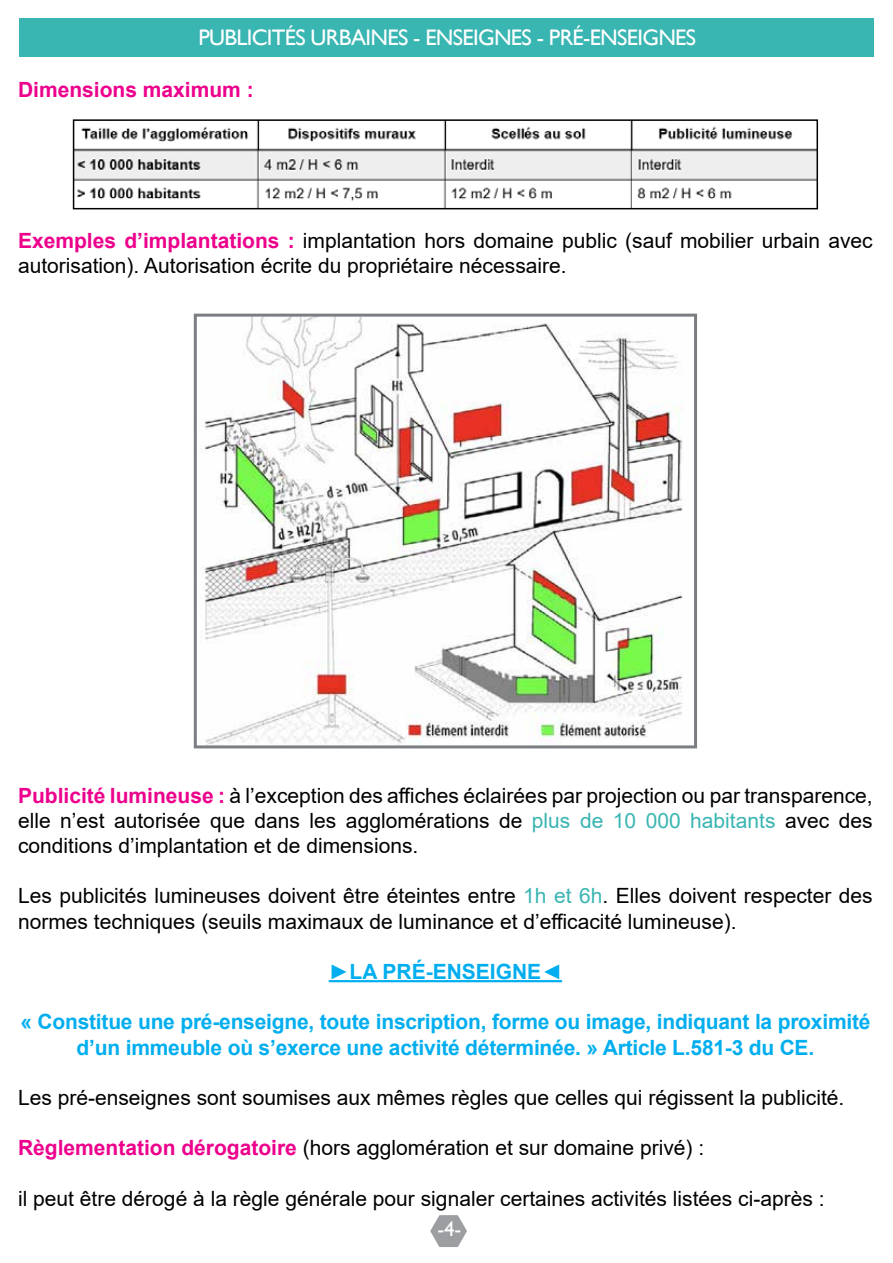
<style>
.page{position:relative;width:893px;height:1263px;background:#fff}
.page>*{position:absolute;margin:0;border:0;box-sizing:border-box;transform-origin:0 0}
.t1{font:22.5px "Gill Sans";letter-spacing:-.03em;color:#fff}
.t2{font:21px/25.2px "Arial";color:#000}
.t3{font:700 21px/25.2px "Arial";letter-spacing:-.01em;color:#00aeef;text-align:center}
.t4{font:700 21px "Arial";color:#ec008c}
.t5{font:21px "Gill Sans";color:#fff}
.s1{font-weight:700;color:#ec008c}
.s2{color:#39b5b2}
</style>
<div class="page">
<svg style="left:430px;top:1215px;width:37px;height:32px"></svg>
<div style="left:19px;top:18px;width:855px;height:38px;background:#39b5b2"></div>
<hr style="left:329px;top:980px;width:233px;height:2px;background:#00aeef">
<img style="left:76px;top:122px;width:739px;height:84px">
<div style="left:73px;top:119px;width:745px;height:90px;border:2px solid #000"></div>
<img style="left:199px;top:318px;width:484px;height:426px">
<div style="left:194px;top:314px;width:503px;height:434px;border:3px solid #7b7e82"></div>
<p class="t1" style="left:198px;top:25px;width:499px">PUBLICITÉS URBAINES - ENSEIGNES - PRÉ-ENSEIGNES</p>
<p class="t4" style="left:18px;top:75px;width:237px">Dimensions maximum :</p>
<p class="t2" style="left:18px;top:228px;width:856px"><span class="s1">Exemples d’implantations :</span> implantation hors domaine public (sauf mobilier urbain avec autorisation). Autorisation écrite du propriétaire nécessaire.</p>
<p class="t2" style="left:18px;top:782px;width:856px;text-align:justify"><span class="s1">Publicité lumineuse :</span> à l’exception des affiches éclairées par projection ou par transparence, elle n’est autorisée que dans les agglomérations de <span class="s2">plus de 10 000 habitants</span> avec des conditions d’implantation et de dimensions.</p>
<p class="t2" style="left:18px;top:883px;width:856px">Les publicités lumineuses doivent être éteintes entre <span class="s2">1h et 6h</span>. Elles doivent respecter des normes techniques (seuils maximaux de luminance et d’efficacité lumineuse).</p>
<p class="t3" style="left:329px;top:959px;width:235px">►LA PRÉ-ENSEIGNE◄</p>
<p class="t3" style="left:20px;top:1009px;width:852px">« Constitue une pré-enseigne, toute inscription, forme ou image, indiquant la proximité d’un immeuble où s’exerce une activité déterminée. » Article L.581-3 du CE.</p>
<p class="t2" style="left:18px;top:1085px;width:828px">Les pré-enseignes sont soumises aux mêmes règles que celles qui régissent la publicité.</p>
<p class="t2" style="left:18px;top:1135px;width:688px"><span class="s1">Règlementation dérogatoire</span> (hors agglomération et sur domaine privé) :</p>
<p class="t2" style="left:18px;top:1186px;width:808px">il peut être dérogé à la règle générale pour signaler certaines activités listées ci-après :</p>
<p class="t5" style="left:437px;top:1217px;width:26px">-4-</p>
</div>
